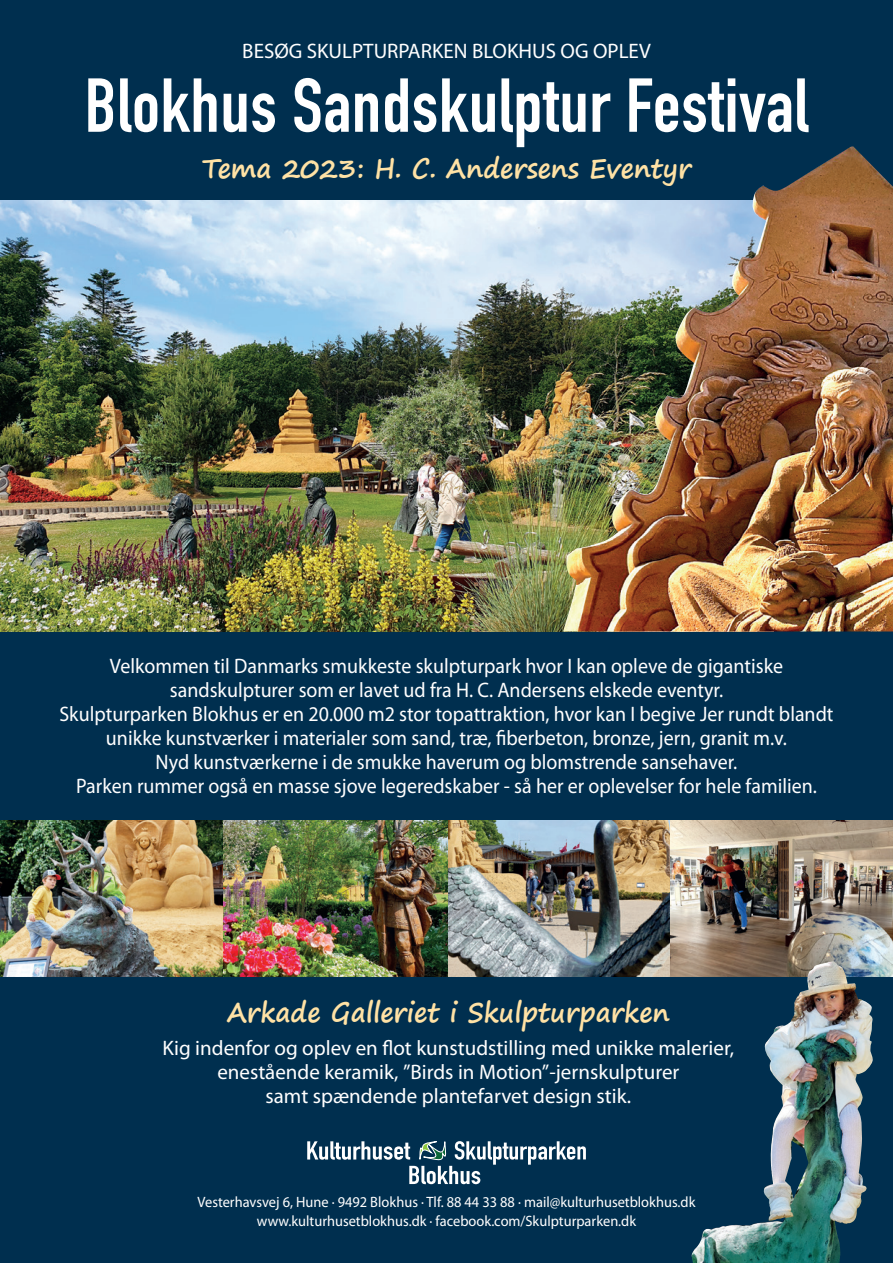
<style>
.page{position:relative;width:893px;height:1263px;background:#002f4f}
.page>*{position:absolute;margin:0;border:0;box-sizing:border-box;transform-origin:0 0}
.t1{font:75px "DIN Engschrift Std";letter-spacing:.01em;color:#fff}
.t2{font:700 27px "Segoe Print";color:#ffe2a5;scale:.95 1}
.t3{font:21px/24px "Myriad Pro";color:#fff;text-align:center;scale:.95 1}
.t4{font:21px/24px "Myriad Pro";color:#fff;text-align:center}
.t5{font:15px/19.5px "Myriad Pro";color:#fff;text-align:center;scale:.96 1}
</style>
<div class="page">
<svg style="left:307px;top:1141px;width:279px;height:43px"></svg>
<img style="left:0;top:200px;width:563px;height:431px">
<img style="left:448px;top:821px;width:445px;height:155px">
<img style="left:563px;top:146px;width:330px;height:485px">
<img style="left:0;top:821px;width:223px;height:155px">
<img style="left:223px;top:821px;width:225px;height:155px">
<img style="left:691px;top:961px;width:175px;height:302px">
<p class="t4" style="left:242px;top:39px;width:410px">BESØG SKULPTURPARKEN BLOKHUS OG OPLEV</p>
<h1 class="t1" style="left:85px;top:61px;width:725px">Blokhus Sandskulptur Festival</h1>
<p class="t2" style="left:202px;top:144px;width:516px">Tema 2023: H. C. Andersens Eventyr</p>
<p class="t3" style="left:59px;top:653px;width:816px">Velkommen til Danmarks smukkeste skulpturpark hvor I kan opleve de gigantiske sandskulpturer som er lavet ud fra H. C. Andersens elskede eventyr.<br>Skulpturparken Blokhus er en 20.000 m2 stor topattraktion, hvor kan I begive Jer rundt blandt unikke kunstværker i materialer som sand, træ, fiberbeton, bronze, jern, granit m.v.<br>Nyd kunstværkerne i de smukke haverum og blomstrende sansehaver.<br>Parken rummer også en masse sjove legeredskaber - så her er oplevelser for hele familien.</p>
<p class="t2" style="left:227px;top:988px;width:467px">Arkade Galleriet i Skulpturparken</p>
<p class="t4" style="left:163px;top:1036px;width:573px">Kig indenfor og oplev en flot kunstudstilling med unikke malerier, enestående keramik, ”Birds in Motion”-jernskulpturer<br>samt spændende plantefarvet design stik.</p>
<p class="t5" style="left:198px;top:1192px;width:520px">Vesterhavsvej 6, Hune · 9492 Blokhus · Tlf. 88 44 33 88 · mail@kulturhusetblokhus.dk www.kulturhusetblokhus.dk · facebook.com/Skulpturparken.dk</p>
</div>
